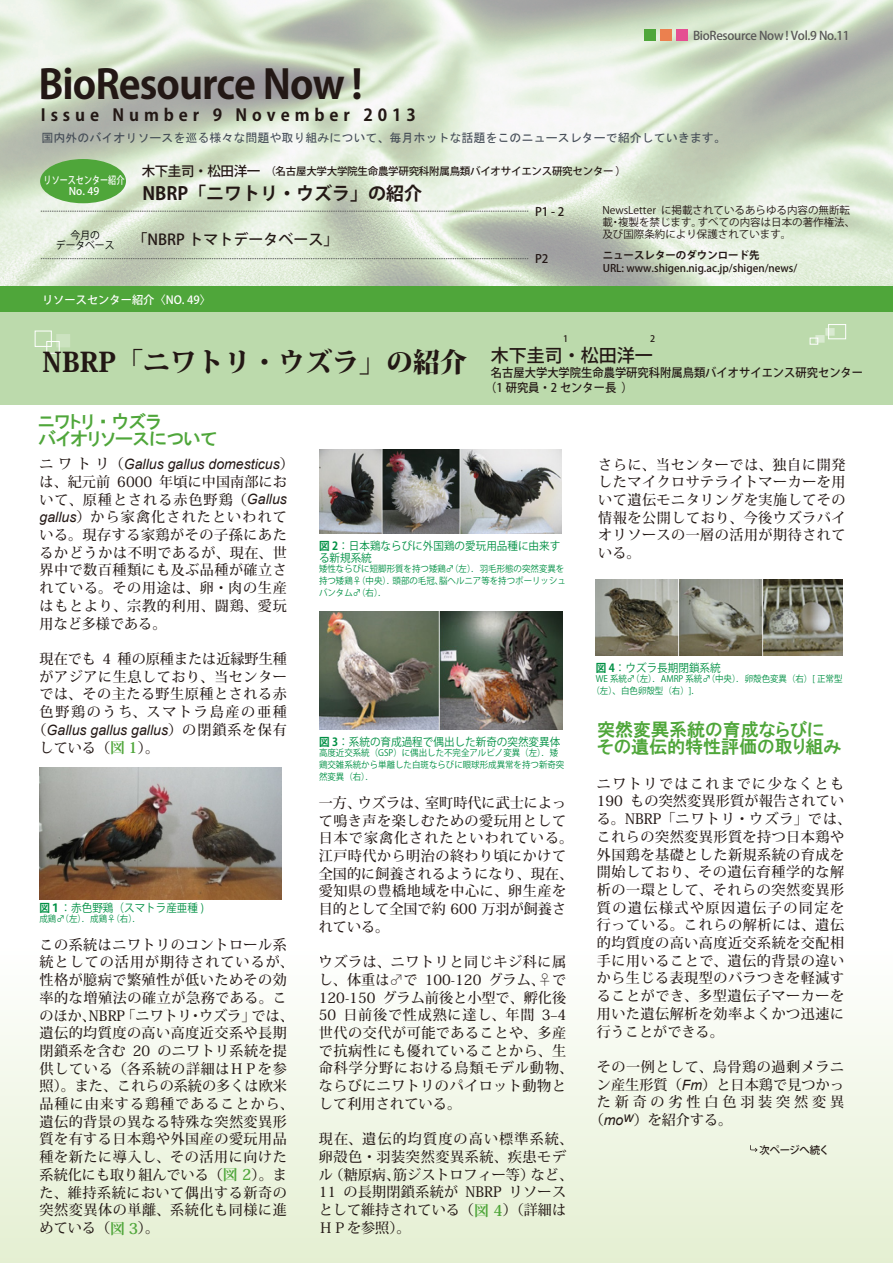
<style>
.page{position:relative;width:893px;height:1263px;background:#fff}
.page>*{position:absolute;margin:0;border:0;box-sizing:border-box;transform-origin:0 0}
.t1{font:700 39.9px "Koz Go Pro";letter-spacing:-.025em;color:#231815}
.t2{font:800 27px "Koz Min Pro";color:#231815}
.t3{font:18px/16.5px "HGP Gothic E";color:#4fa63a}
.t4{font:700 18px "Koz Go Pro";color:#231815}
.t5{font:500 18px "Koz Go Pro";color:#231815}
.t6{font:700 16.5px "Koz Go Pro";letter-spacing:.3em;color:#231815}
.t7{font:500 15px "Koz Go Pro";color:#231815}
.t8{font:500 14.25px/17.7px "Koz Min Pro";letter-spacing:.035em;color:#231815}
.t9{font:italic 14.25px "Arial";color:#231815}
.t10{font:500 14.25px "Koz Min Pro";letter-spacing:.005em;color:#231815}
.t11{font:500 14.25px "Koz Min Pro";letter-spacing:.27em;color:#231815}
.t12{font:12px "Hira Kaku Pro W6 90 ms RKSJ H";color:#434b55}
.t13{font:500 12px/15px "Koz Go Pro";color:#231815;scale:.94 1}
.t14{font:500 12px "Koz Go Pro";letter-spacing:-.025em;color:#595757}
.t15{font:500 11.7px "Koz Go Pro";color:#231815}
.t16{font:11.25px/12px "Koz Go Pro";color:#009044;scale:.94 1}
.t17{font:500 11.25px "Koz Go Pro";color:#fff}
.t18{font:10.5px/12px "Koz Go Pro";color:#231815}
.t19{font:500 10.5px "Koz Go Pro";letter-spacing:-.025em;color:#231815}
.t20{font:500 10.5px "Koz Go Pro";color:#231815}
.t21{font:700 10.5px "Koz Go Pro";color:#231815}
.t22{font:500 10.5px/11.1px "Koz Go Pro";color:#fff;text-align:center;scale:.77 1}
.t23{font:10.5px "Koz Go Pro";color:#000;scale:.93 1}
.t24{font:9px/12px "Koz Go Pro";color:#009044;scale:.94 1}
.t25{font:500 9px "Koz Go Pro";color:#231815}
.s1{font-size:13.5px}
.s2{font-family:"Koz Min Pro";font-weight:500;font-style:normal}
.s3{font-family:"Arial";font-weight:400;font-style:italic}
.s4{font-weight:700;font-size:15px;color:#4fa63a}
.s5{font-weight:700}
</style>
<div class="page">
<img style="left:0;top:0;width:893px;height:286px">
<div style="left:0;top:306px;width:893px;height:99px;background:#bcdaac"></div>
<div style="left:0;top:286px;width:893px;height:26px;background:#4fa63a"></div>
<div style="left:0;top:807px;width:893px;height:456px;background:linear-gradient(to bottom,#fff,#e7f1d6)"></div>
<div style="left:644px;top:29px;width:11px;height:12px;background:#4fa63a"></div>
<div style="left:660px;top:29px;width:12px;height:12px;background:#eb804f"></div>
<div style="left:677px;top:29px;width:11px;height:12px;background:#e54f92"></div>
<svg style="left:41px;top:211px;width:487px;height:1px"></svg>
<div style="left:56px;top:334px;width:14px;height:13px;background:#cce3c0"></div>
<div style="left:46px;top:341px;width:14px;height:13px;border:1px solid #fff"></div>
<div style="left:35px;top:331px;width:17px;height:16px;border:1px solid #fff"></div>
<div style="left:828px;top:324px;width:18px;height:15px;border:1px solid #fff"></div>
<svg style="left:825px;top:328px;width:10px;height:8px"></svg>
<svg style="left:815px;top:335px;width:10px;height:8px"></svg>
<div style="left:810px;top:338px;width:8px;height:7px;border:1px solid #fff"></div>
<svg style="left:750px;top:1145px;width:7px;height:7px"></svg>
<svg style="left:41px;top:258px;width:487px;height:1px"></svg>
<div style="left:40px;top:159px;width:86px;height:44px;background:#4fa63a;border-radius:50%"></div>
<img style="left:39px;top:767px;width:243px;height:132px">
<img style="left:319px;top:449px;width:243px;height:84px">
<img style="left:320px;top:612px;width:242px;height:117px">
<img style="left:596px;top:580px;width:246px;height:76px">
<h1 class="t1" style="left:39px;top:59px;width:326px">BioResource Now !</h1>
<p class="t6" style="left:41px;top:105px;width:376px">Issue Number 9 November 2013</p>
<p class="t14" style="left:693px;top:28px;width:158px">BioResource Now ! Vol.9 No.11</p>
<p class="t12" style="left:42px;top:132px;width:686px">国内外のバイオリソースを巡る様々な問題や取り組みについて、毎月ホットな話題をこのニュースレターで紹介していきます。</p>
<p class="t22" style="left:44px;top:175px;width:106px">リソースセンター紹介<br>No. 49</p>
<p class="t19" style="left:142px;top:165px;width:486px"><span class="s1">木下圭司・松田洋一</span>（名古屋大学大学院生命農学研究科附属鳥類バイオサイエンス研究センター ）</p>
<p class="t4" style="left:142px;top:181px;width:281px">NBRP「ニワトリ・ウズラ」の紹介</p>
<p class="t23" style="left:71px;top:228px;width:33px">今月の</p>
<p class="t7" style="left:133px;top:229px;width:207px">「NBRP トマトデータベース」</p>
<p class="t23" style="left:56px;top:239px;width:65px">データベース</p>
<p class="t17" style="left:42px;top:293px;width:171px">リソースセンター紹介〈NO. 49〉</p>
<h2 class="t2" style="left:43px;top:342px;width:426px">NBRP「ニワトリ・ウズラ」の紹介</h2>
<p class="t3" style="left:38px;top:413px;width:181px">ニワトリ・ウズラ<br>バイオリソースについて</p>
<p class="t15" style="left:535px;top:204px;width:31px">P1 - 2</p>
<p class="t15" style="left:535px;top:252px;width:15px">P2</p>
<p class="t18" style="left:602px;top:205px;width:254px">NewsLetter に掲載されているあらゆる内容の無断転載・複製を禁じます。すべての内容は日本の著作権法、及び国際条約により保護されています。</p>
<p class="t21" style="left:603px;top:248px;width:158px">ニュースレターのダウンロード先</p>
<p class="t20" style="left:603px;top:261px;width:196px">URL: www.shigen.nig.ac.jp/shigen/news/</p>
<p class="t25" style="left:563px;top:333px;width:7px">1</p>
<p class="t25" style="left:650px;top:333px;width:7px">2</p>
<p class="t5" style="left:491px;top:343px;width:163px">木下圭司・松田洋一</p>
<p class="t13" style="left:485px;top:366px;width:404px;text-indent:6px">名古屋大学大学院生命農学研究科附属鳥類バイオサイエンス研究センター（1 研究員・2 センター長 ）</p>
<p class="t9" style="left:40px;top:455px;width:256px"><span class="s2">ニワトリ（</span>Gallus gallus domesticus<span class="s2">）</span></p>
<p class="t8" style="left:40px;top:472px;width:249px;text-align:justify">は、紀元前 6000 年頃に中国南部において、原種とされる赤色野鶏（<span class="s3">Gallus gallus</span>）から家禽化されたといわれている。現存する家鶏がその子孫にあたるかどうかは不明であるが、現在、世界中で数百種類にも及ぶ品種が確立されている。その用途は、卵・肉の生産はもとより、宗教的利用、闘鶏、愛玩用など多様である。</p>
<p class="t8" style="left:40px;top:649px;width:249px;text-align:justify">現在でも 4 種の原種または近縁野生種がアジアに生息しており、当センターでは、その主たる野生原種とされる赤色野鶏のうち、スマトラ島産の亜種</p>
<p class="t9" style="left:33px;top:720px;width:256px"><span class="s2">（</span>Gallus gallus gallus<span class="s2">）の閉鎖系を保有</span></p>
<p class="t8" style="left:40px;top:738px;width:121px">している（<span class="s4">図 1</span>）。</p>
<p class="t16" style="left:40px;top:902px;width:177px"><span class="s5">図１</span>：赤色野鶏（スマトラ産亜種 )</p>
<p class="t24" style="left:40px;top:913px;width:110px">成鶏♂（左）．成鶏♀（右）．</p>
<p class="t8" style="left:40px;top:935px;width:256px">この系統はニワトリのコントロール系統としての活用が期待されているが、性格が臆病で繁殖性が低いためその効率的な増殖法の確立が急務である。このほか、NBRP「ニワトリ・ウズラ」では、遺伝的均質度の高い高度近交系や長期閉鎖系を含む 20 のニワトリ系統を提供している（各系統の詳細はＨＰを参照）。また、これらの系統の多くは欧米品種に由来する鶏種であることから、遺伝的背景の異なる特殊な突然変異形質を有する日本鶏や外国産の愛玩用品種を新たに導入し、その活用に向けた系統化にも取り組んでいる（<span class="s4">図 2</span>）。また、維持系統において偶出する新奇の突然変異体の単離、系統化も同様に進めている（<span class="s4">図 3</span>）。</p>
<p class="t16" style="left:319px;top:540px;width:258px"><span class="s5">図 2</span>：日本鶏ならびに外国鶏の愛玩用品種に由来する新規系統</p>
<p class="t24" style="left:319px;top:563px;width:264px">矮性ならびに短脚形質を持つ矮鶏♂（左）．羽毛形態の突然変異を持つ矮鶏♀（中央）．頭部の毛冠、脳ヘルニア等を持つポーリッシュバンタム♂（右）．</p>
<p class="t16" style="left:319px;top:736px;width:258px"><span class="s5">図 3</span>：系統の育成過程で偶出した新奇の突然変異体</p>
<p class="t24" style="left:319px;top:747px;width:262px">高度近交系統（GSP）に偶出した不完全アルビノ変異（左）．矮鶏交雑系統から単離した白斑ならびに眼球形成異常を持つ新奇突然変異（右）．</p>
<p class="t8" style="left:319px;top:793px;width:256px">一方、ウズラは、室町時代に武士によって鳴き声を楽しむための愛玩用として日本で家禽化されたといわれている。江戸時代から明治の終わり頃にかけて全国的に飼養されるようになり、現在、愛知県の豊橋地域を中心に、卵生産を目的として全国で約 600 万羽が飼養されている。</p>
<p class="t8" style="left:319px;top:952px;width:256px">ウズラは、ニワトリと同じキジ科に属し、体重は♂で 100-120 グラム、♀で<br>120-150 グラム前後と小型で、孵化後<br>50 日前後で性成熟に達し、年間 3‒4世代の交代が可能であることや、多産で抗病性にも優れていることから、生命科学分野における鳥類モデル動物、ならびにニワトリのパイロット動物として利用されている。</p>
<p class="t8" style="left:319px;top:1129px;width:256px">現在、遺伝的均質度の高い標準系統、卵殻色・羽装突然変異系統、疾患モデル（糖原病、筋ジストロフィー等）など、<br>11 の長期閉鎖系統が NBRP リソースとして維持されている（<span class="s4">図 4</span>）（詳細は<br>ＨＰを参照）。</p>
<p class="t8" style="left:598px;top:455px;width:249px;text-align:justify">さらに、当センターでは、独自に開発したマイクロサテライトマーカーを用いて遺伝モニタリングを実施してその情報を公開しており、今後ウズラバイオリソースの一層の活用が期待されている。</p>
<p class="t16" style="left:596px;top:662px;width:134px"><span class="s5">図 4</span>：ウズラ長期閉鎖系統</p>
<p class="t24" style="left:591px;top:673px;width:269px;text-indent:4px">WE 系統♂（左）．AMRP 系統♂（中央）．卵殻色変異（右）[ 正常型（左）、白色卵殻型（右）]．</p>
<p class="t3" style="left:597px;top:721px;width:246px">突然変異系統の育成ならびにその遺伝的特性評価の取り組み</p>
<p class="t8" style="left:597px;top:774px;width:256px">ニワトリではこれまでに少なくとも<br>190 もの突然変異形質が報告されている。NBRP「ニワトリ・ウズラ」では、これらの突然変異形質を持つ日本鶏や外国鶏を基礎とした新規系統の育成を開始しており、その遺伝育種学的な解析の一環として、それらの突然変異形質の遺伝様式や原因遺伝子の同定を行っている。これらの解析には、遺伝的均質度の高い高度近交系統を交配相手に用いることで、遺伝的背景の違いから生じる表現型のバラつきを軽減することができ、多型遺伝子マーカーを用いた遺伝解析を効率よくかつ迅速に行うことができる。</p>
<p class="t8" style="left:597px;top:1057px;width:249px">その一例として、烏骨鶏の過剰メラニ</p>
<p class="t10" style="left:597px;top:1074px;width:249px">ン産生形質（<span class="s3">Fm</span>）と日本鶏で見つかっ</p>
<p class="t11" style="left:597px;top:1092px;width:249px">た新奇の劣性白色羽装突然変異</p>
<p class="t8" style="left:590px;top:1110px;width:144px">（<span class="s3">mo</span><sup>w</sup>）を紹介する。</p>
<p class="t19" style="left:759px;top:1143px;width:72px">次ページへ続く</p>
</div>
